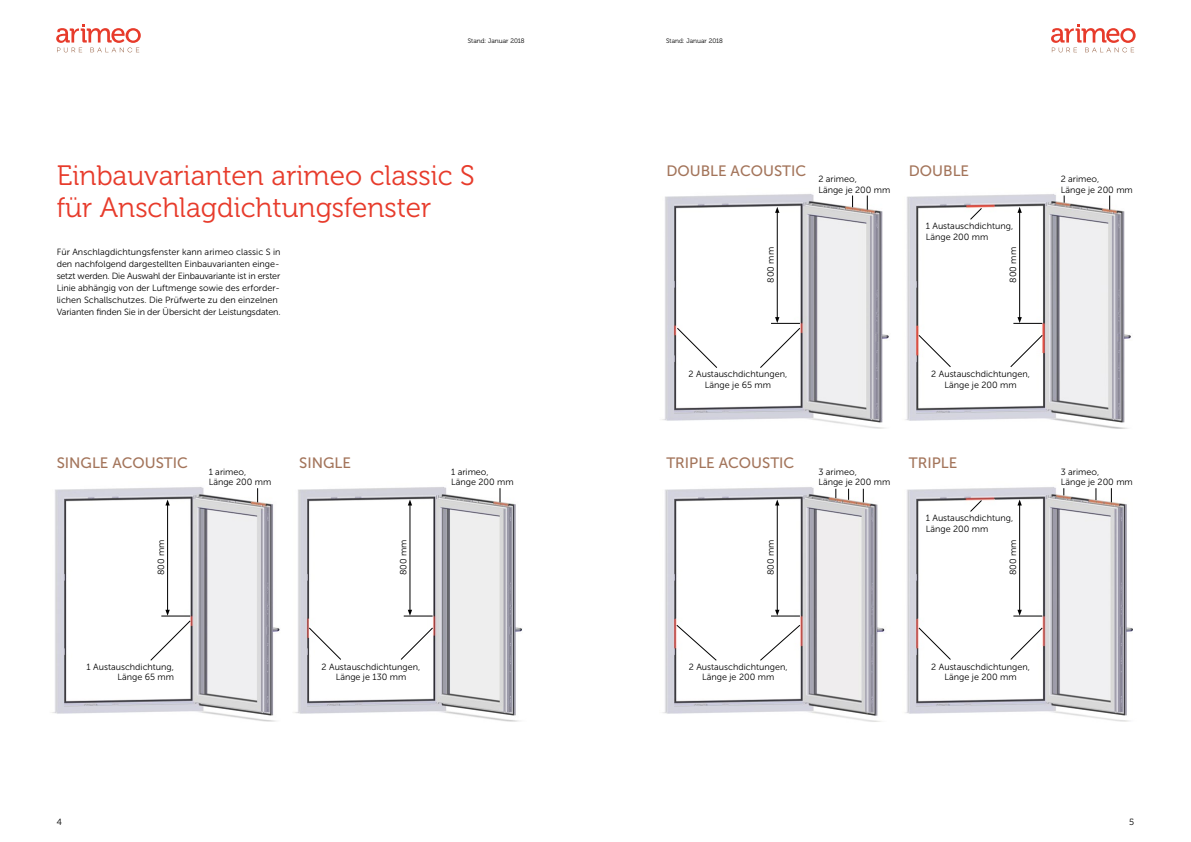
<style>
.page{position:relative;width:1191px;height:842px;background:#fff}
.page>*{position:absolute;margin:0;border:0;box-sizing:border-box;transform-origin:0 0}
.t1{font:28px/32px "Museo 300";color:#e73b2b}
.t2{font:15px "Museo Sans 500";color:#a3745a}
.t3{font:9px/10.5px "Museo Sans 300";color:#000}
.t4{font:9px "Museo 300";color:#000}
.t5{font:6.5px "Museo 300";color:#000}
</style>
<div class="page">
<svg style="left:56px;top:24px;width:85px;height:28px"></svg>
<svg style="left:1051px;top:24px;width:84px;height:28px"></svg>
<img style="left:51px;top:487px;width:229px;height:235px">
<img style="left:294px;top:487px;width:228px;height:235px">
<svg style="left:257px;top:488px;width:1px;height:14px"></svg>
<hr style="left:167px;top:504px;width:1px;height:107px;background:#000">
<svg style="left:165px;top:499px;width:5px;height:6px"></svg>
<svg style="left:150px;top:610px;width:40px;height:51px"></svg>
<svg style="left:500px;top:488px;width:1px;height:14px"></svg>
<svg style="left:401px;top:628px;width:32px;height:32px"></svg>
<hr style="left:410px;top:504px;width:1px;height:107px;background:#000">
<svg style="left:408px;top:499px;width:4px;height:6px"></svg>
<svg style="left:404px;top:610px;width:28px;height:7px"></svg>
<svg style="left:309px;top:628px;width:32px;height:32px"></svg>
<img style="left:662px;top:487px;width:223px;height:235px">
<img style="left:905px;top:487px;width:228px;height:235px">
<svg style="left:863px;top:489px;width:1px;height:13px"></svg>
<svg style="left:760px;top:625px;width:40px;height:36px"></svg>
<hr style="left:777px;top:504px;width:1px;height:107px;background:#000">
<svg style="left:775px;top:499px;width:4px;height:6px"></svg>
<svg style="left:771px;top:610px;width:29px;height:7px"></svg>
<svg style="left:1111px;top:488px;width:1px;height:14px"></svg>
<svg style="left:1010px;top:628px;width:32px;height:32px"></svg>
<hr style="left:1019px;top:504px;width:1px;height:107px;background:#000">
<svg style="left:1017px;top:499px;width:4px;height:6px"></svg>
<svg style="left:1013px;top:610px;width:29px;height:7px"></svg>
<svg style="left:918px;top:628px;width:32px;height:32px"></svg>
<img style="left:662px;top:194px;width:227px;height:235px">
<img style="left:905px;top:194px;width:226px;height:235px">
<svg style="left:867px;top:195px;width:1px;height:15px"></svg>
<hr style="left:777px;top:211px;width:1px;height:108px;background:#000">
<svg style="left:775px;top:207px;width:4px;height:6px"></svg>
<svg style="left:760px;top:317px;width:40px;height:51px"></svg>
<svg style="left:1109px;top:195px;width:1px;height:15px"></svg>
<svg style="left:1010px;top:335px;width:32px;height:32px"></svg>
<hr style="left:1019px;top:211px;width:1px;height:108px;background:#000">
<svg style="left:1017px;top:207px;width:4px;height:6px"></svg>
<svg style="left:1013px;top:317px;width:29px;height:7px"></svg>
<svg style="left:918px;top:335px;width:32px;height:32px"></svg>
<svg style="left:677px;top:328px;width:40px;height:40px"></svg>
<svg style="left:852px;top:195px;width:1px;height:12px"></svg>
<svg style="left:970px;top:208px;width:11px;height:12px"></svg>
<svg style="left:676px;top:625px;width:40px;height:36px"></svg>
<svg style="left:970px;top:500px;width:11px;height:12px"></svg>
<svg style="left:1095px;top:488px;width:1px;height:12px"></svg>
<p class="t5" style="left:468px;top:37px;width:58px">Stand: Januar 2018</p>
<p class="t5" style="left:666px;top:37px;width:58px">Stand: Januar 2018</p>
<h1 class="t1" style="left:57px;top:160px;width:419px">Einbauvarianten arimeo classic S für Anschlagdichtungsfenster</h1>
<h2 class="t2" style="left:666px;top:162px;width:141px">DOUBLE ACOUSTIC</h2>
<h2 class="t2" style="left:908px;top:162px;width:62px">DOUBLE</h2>
<p class="t3" style="left:818px;top:174px;width:74px">2 arimeo,<br>Länge je 200 mm</p>
<p class="t3" style="left:926px;top:221px;width:89px">1 Austauschdichtung,<br>Länge 200 mm</p>
<p class="t3" style="left:1060px;top:174px;width:74px">2 arimeo,<br>Länge je 200 mm</p>
<p class="t3" style="left:57px;top:246px;width:225px;line-height:12px">Für Anschlagdichtungsfenster kann arimeo classic S in den nachfolgend dargestellten Einbauvarianten einge&shy;setzt werden. Die Auswahl der Einbauvariante ist in erster Linie abhängig von der Luftmenge sowie des erforder&shy;lichen Schallschutzes. Die Prüfwerte zu den einzelnen Varianten finden Sie in der Übersicht der Leistungsdaten.</p>
<p class="t3" style="left:765px;top:283px;width:37px;rotate:-90deg">800 mm</p>
<p class="t3" style="left:1008px;top:283px;width:37px;rotate:-90deg">800 mm</p>
<p class="t3" style="left:688px;top:369px;width:100px;text-align:center">2 Austauschdichtungen,<br>Länge je 65 mm</p>
<p class="t3" style="left:931px;top:369px;width:100px;text-align:center">2 Austauschdichtungen,<br>Länge je 200 mm</p>
<h2 class="t2" style="left:57px;top:455px;width:133px">SINGLE ACOUSTIC</h2>
<h2 class="t2" style="left:299px;top:455px;width:53px">SINGLE</h2>
<p class="t3" style="left:209px;top:466px;width:64px">1 arimeo,<br>Länge 200 mm</p>
<p class="t3" style="left:451px;top:466px;width:64px">1 arimeo,<br>Länge 200 mm</p>
<h2 class="t2" style="left:666px;top:455px;width:129px">TRIPLE ACOUSTIC</h2>
<h2 class="t2" style="left:908px;top:455px;width:50px">TRIPLE</h2>
<p class="t3" style="left:818px;top:466px;width:74px">3 arimeo,<br>Länge je 200 mm</p>
<p class="t3" style="left:1060px;top:466px;width:74px">3 arimeo,<br>Länge je 200 mm</p>
<p class="t3" style="left:926px;top:513px;width:89px">1 Austauschdichtung,<br>Länge 200 mm</p>
<p class="t3" style="left:156px;top:575px;width:37px;rotate:-90deg">800 mm</p>
<p class="t3" style="left:398px;top:575px;width:37px;rotate:-90deg">800 mm</p>
<p class="t3" style="left:765px;top:575px;width:37px;rotate:-90deg">800 mm</p>
<p class="t3" style="left:1008px;top:575px;width:37px;rotate:-90deg">800 mm</p>
<p class="t3" style="left:87px;top:661px;width:89px;text-align:right">1 Austauschdichtung,<br>Länge 65 mm</p>
<p class="t3" style="left:322px;top:661px;width:100px;text-align:center">2 Austauschdichtungen,<br>Länge je 130 mm</p>
<p class="t3" style="left:689px;top:661px;width:100px;text-align:center">2 Austauschdichtungen,<br>Länge je 200 mm</p>
<p class="t3" style="left:931px;top:661px;width:100px;text-align:center">2 Austauschdichtungen,<br>Länge je 200 mm</p>
<p class="t4" style="left:57px;top:817px;width:7px">4</p>
<p class="t4" style="left:1129px;top:817px;width:7px">5</p>
</div>
